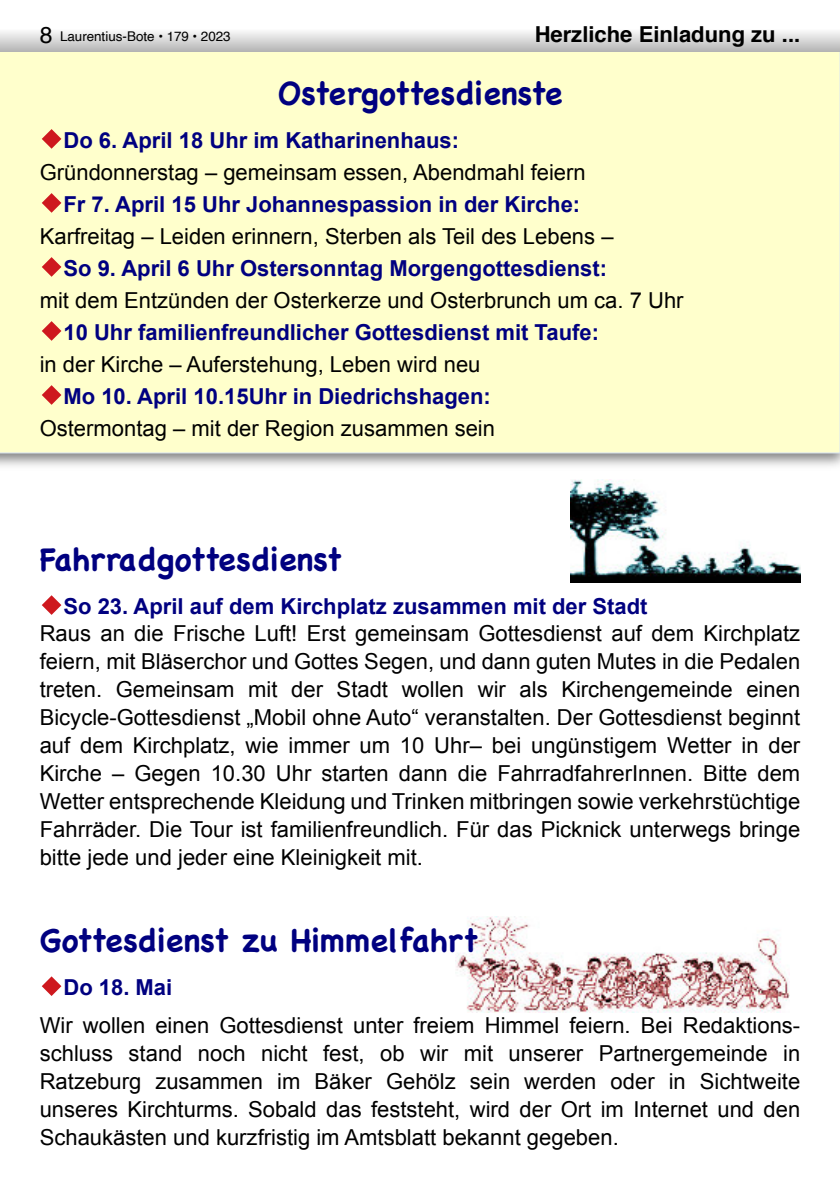
<style>
.page{position:relative;width:840px;height:1191px;background:#fff}
.page>*{position:absolute;margin:0;border:0;box-sizing:border-box;transform-origin:0 0}
.t1{font:700 32px "Chalkboard";color:#000080}
.t2{font:22px/28px "Arial";color:#000;text-align:justify}
.t3{font:700 22px "Arial";color:#000080}
.t4{font:700 22px "Helvetica";color:#000}
.t5{font:13.4px "Helvetica";letter-spacing:-.005em;color:#000}
.s1{font-size:23px}
</style>
<div class="page">
<img style="left:455px;top:916px;width:333px;height:96px">
<div style="left:0;top:51px;width:839px;height:402px;background:#ffc"></div>
<hr style="left:839px;top:421px;width:1px;height:422px;background:#e6e6ff">
<div style="left:0;top:23px;width:839px;height:28px;background:linear-gradient(to bottom,#fff,#bcbcbc)"></div>
<svg style="left:839px;top:32px;width:1px;height:19px"></svg>
<svg style="left:42px;top:129px;width:19px;height:20px"></svg>
<svg style="left:42px;top:193px;width:19px;height:20px"></svg>
<svg style="left:42px;top:257px;width:19px;height:20px"></svg>
<svg style="left:42px;top:321px;width:19px;height:20px"></svg>
<svg style="left:42px;top:385px;width:19px;height:20px"></svg>
<svg style="left:42px;top:595px;width:19px;height:20px"></svg>
<svg style="left:42px;top:976px;width:19px;height:20px"></svg>
<img style="left:570px;top:479px;width:229px;height:103px">
<p class="t5" style="left:40px;top:31px;width:192px"><span class="s1">8</span> Laurentius-Bote • 179 • 2023</p>
<p class="t4" style="left:534px;top:25px;width:267px">Herzliche Einladung zu ...</p>
<h1 class="t1" style="left:277px;top:72px;width:286px">Ostergottesdienste</h1>
<p class="t3" style="left:63px;top:132px;width:397px">Do 6. April 18 Uhr im Katharinenhaus:</p>
<p class="t2" style="left:40px;top:160px;width:547px">Gründonnerstag – gemeinsam essen, Abendmahl feiern</p>
<p class="t3" style="left:63px;top:196px;width:518px">Fr 7. April 15 Uhr Johannespassion in der Kirche:</p>
<p class="t2" style="left:40px;top:224px;width:575px">Karfreitag – Leiden erinnern, Sterben als Teil des Lebens –</p>
<p class="t3" style="left:63px;top:260px;width:545px">So 9. April 6 Uhr Ostersonntag Morgengottesdienst:</p>
<p class="t2" style="left:40px;top:288px;width:645px">mit dem Entzünden der Osterkerze und Osterbrunch um ca. 7 Uhr</p>
<p class="t3" style="left:63px;top:324px;width:537px">10 Uhr familienfreundlicher Gottesdienst mit Taufe:</p>
<p class="t2" style="left:40px;top:352px;width:442px">in der Kirche – Auferstehung, Leben wird neu</p>
<p class="t3" style="left:63px;top:388px;width:429px">Mo 10. April 10.15Uhr in Diedrichshagen:</p>
<p class="t2" style="left:40px;top:416px;width:456px">Ostermontag – mit der Region zusammen sein</p>
<h1 class="t1" style="left:40px;top:538px;width:303px">Fahrradgottesdienst</h1>
<p class="t3" style="left:63px;top:598px;width:585px">So 23. April auf dem Kirchplatz zusammen mit der Stadt</p>
<p class="t2" style="left:40px;top:621px;width:761px">Raus an die Frische Luft! Erst gemeinsam Gottesdienst auf dem Kirchplatz feiern, mit Bläserchor und Gottes Segen, und dann guten Mutes in die Pedalen treten. Gemeinsam mit der Stadt wollen wir als Kirchengemeinde einen Bicycle-Gottesdienst „Mobil ohne Auto“ veranstalten. Der Gottesdienst beginnt auf dem Kirchplatz, wie immer um 10 Uhr– bei ungünstigem Wetter in der Kirche – Gegen 10.30 Uhr starten dann die FahrradfahrerInnen. Bitte dem Wetter entsprechende Kleidung und Trinken mitbringen sowie verkehrstüchtige Fahrräder. Die Tour ist familienfreundlich. Für das Picknick unterwegs bringe bitte jede und jeder eine Kleinigkeit mit.</p>
<h1 class="t1" style="left:40px;top:919px;width:439px">Gottesdienst zu Himmelfahrt</h1>
<p class="t3" style="left:63px;top:978px;width:110px">Do 18. Mai</p>
<p class="t2" style="left:40px;top:1013px;width:761px">Wir wollen einen Gottesdienst unter freiem Himmel feiern. Bei Redaktions&shy;schluss stand noch nicht fest, ob wir mit unserer Partnergemeinde in Ratzeburg zusammen im Bäker Gehölz sein werden oder in Sichtweite unseres Kirchturms. Sobald das feststeht, wird der Ort im Internet und den Schaukästen und kurzfristig im Amtsblatt bekannt gegeben.</p>
</div>
